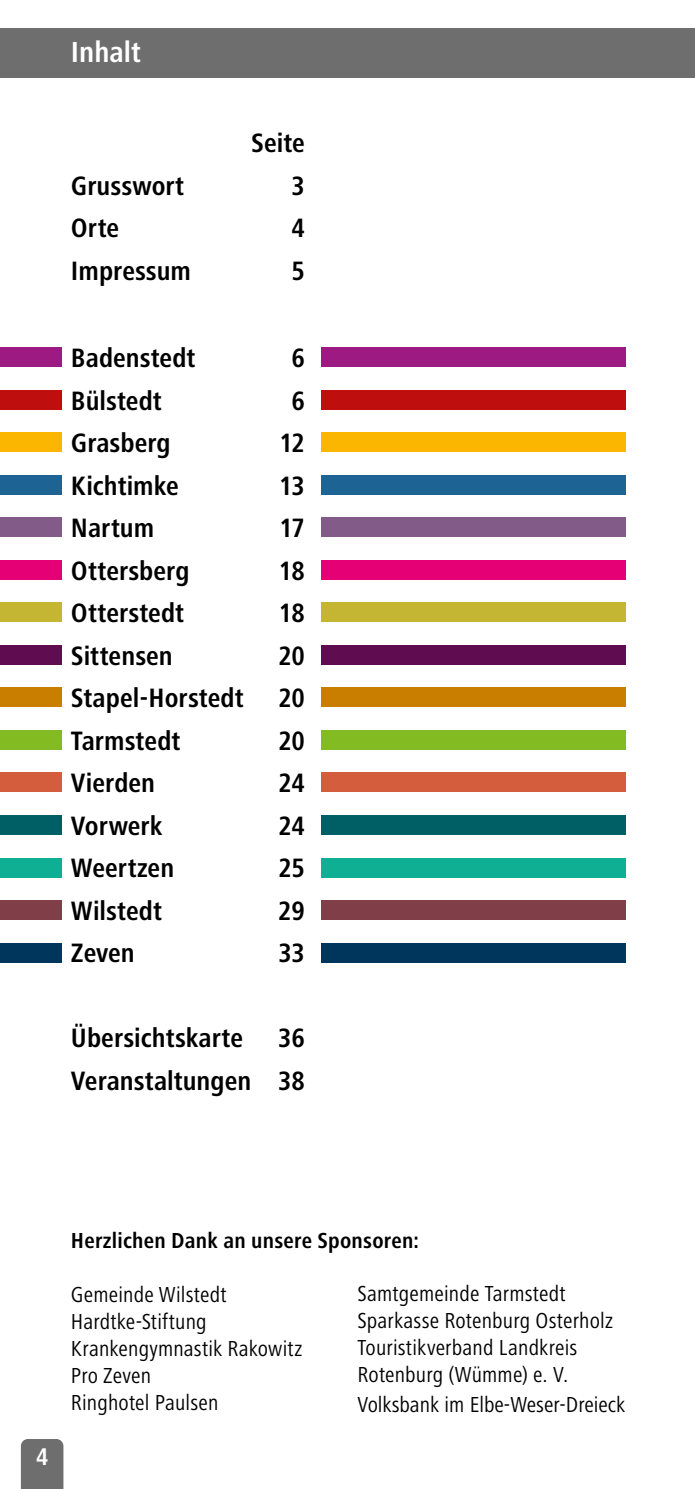
<style>
.page{position:relative;width:695px;height:1489px;background:#fff}
.page>*{position:absolute;margin:0;border:0;box-sizing:border-box;transform-origin:0 0}
.t1{font:700 condensed 30px "Frutiger Next LT";color:#fff}
.t2{font:700 condensed 27.5px/42.5px "Frutiger Next LT";color:#000;text-align:right}
.t3{font:700 condensed 25px "Frutiger Next LT";color:#fff}
.t4{font:condensed 22.5px/27px "Frutiger Next LT";letter-spacing:.005em;color:#000}
.t5{font:700 condensed 22.5px "Frutiger Next LT";letter-spacing:.01em;color:#000}
</style>
<div class="page">
<div style="left:0;top:602px;width:625px;height:20px;background:#c4b632"></div>
<div style="left:0;top:28px;width:694px;height:50px;background:#6e6e6e"></div>
<div style="left:0;top:390px;width:625px;height:19px;background:#be0e0d"></div>
<div style="left:0;top:432px;width:625px;height:19px;background:#fab600"></div>
<div style="left:0;top:517px;width:625px;height:19px;background:#835b88"></div>
<div style="left:0;top:560px;width:625px;height:19px;background:#e50075"></div>
<div style="left:0;top:815px;width:625px;height:19px;background:#005f65"></div>
<div style="left:0;top:347px;width:625px;height:19px;background:#9d1a82"></div>
<div style="left:0;top:772px;width:625px;height:20px;background:#d45d3e"></div>
<div style="left:0;top:645px;width:625px;height:19px;background:#600c51"></div>
<div style="left:0;top:687px;width:625px;height:20px;background:#ca7e00"></div>
<div style="left:0;top:857px;width:625px;height:20px;background:#0eaf93"></div>
<div style="left:0;top:730px;width:625px;height:19px;background:#82bb22"></div>
<div style="left:0;top:475px;width:625px;height:19px;background:#1d6494"></div>
<div style="left:0;top:900px;width:625px;height:19px;background:#803e49"></div>
<div style="left:0;top:943px;width:625px;height:19px;background:#00365b"></div>
<div style="left:62px;top:306px;width:259px;height:803px;background:#fff"></div>
<div style="left:21px;top:1439px;width:42px;height:49px;background:#6e6e6e"></div>
<p class="t1" style="left:71px;top:35px;width:71px">Inhalt</p>
<p class="t2" style="left:251px;top:122px;width:55px">Seite</p>
<p class="t2" style="left:71px;top:164px;width:115px">Grusswort</p>
<p class="t2" style="left:291px;top:164px;width:15px">3</p>
<p class="t2" style="left:71px;top:207px;width:50px">Orte</p>
<p class="t2" style="left:291px;top:207px;width:15px">4</p>
<p class="t2" style="left:71px;top:249px;width:122px">Impressum</p>
<p class="t2" style="left:291px;top:249px;width:15px">5</p>
<p class="t2" style="left:71px;top:337px;width:126px">Badenstedt</p>
<p class="t2" style="left:291px;top:337px;width:15px">6</p>
<p class="t2" style="left:71px;top:379px;width:92px">Bülstedt</p>
<p class="t2" style="left:291px;top:379px;width:15px">6</p>
<p class="t2" style="left:71px;top:422px;width:101px">Grasberg</p>
<p class="t2" style="left:279px;top:422px;width:27px">12</p>
<p class="t2" style="left:71px;top:464px;width:109px">Kichtimke</p>
<p class="t2" style="left:279px;top:464px;width:27px">13</p>
<p class="t2" style="left:71px;top:507px;width:85px">Nartum</p>
<p class="t2" style="left:279px;top:507px;width:27px">17</p>
<p class="t2" style="left:71px;top:549px;width:120px">Ottersberg</p>
<p class="t2" style="left:279px;top:549px;width:27px">18</p>
<p class="t2" style="left:71px;top:592px;width:115px">Otterstedt</p>
<p class="t2" style="left:279px;top:592px;width:27px">18</p>
<p class="t2" style="left:71px;top:634px;width:103px">Sittensen</p>
<p class="t2" style="left:278px;top:634px;width:28px">20</p>
<p class="t2" style="left:71px;top:676px;width:174px">Stapel-Horstedt</p>
<p class="t2" style="left:278px;top:676px;width:28px">20</p>
<p class="t2" style="left:71px;top:719px;width:111px">Tarmstedt</p>
<p class="t2" style="left:278px;top:719px;width:28px">20</p>
<p class="t2" style="left:71px;top:761px;width:86px">Vierden</p>
<p class="t2" style="left:278px;top:761px;width:28px">24</p>
<p class="t2" style="left:71px;top:804px;width:93px">Vorwerk</p>
<p class="t2" style="left:278px;top:804px;width:28px">24</p>
<p class="t2" style="left:71px;top:846px;width:105px">Weertzen</p>
<p class="t2" style="left:278px;top:846px;width:28px">25</p>
<p class="t2" style="left:71px;top:889px;width:92px">Wilstedt</p>
<p class="t2" style="left:278px;top:889px;width:28px">29</p>
<p class="t2" style="left:71px;top:931px;width:65px">Zeven</p>
<p class="t2" style="left:278px;top:931px;width:28px">33</p>
<p class="t2" style="left:71px;top:1016px;width:173px">Übersichtskarte</p>
<p class="t2" style="left:71px;top:1016px;width:235px">36<br>Veranstaltungen 38</p>
<p class="t3" style="left:36px;top:1442px;width:14px">4</p>
<p class="t5" style="left:71px;top:1227px;width:349px">Herzlichen Dank an unsere Sponsoren:</p>
<p class="t4" style="left:71px;top:1280px;width:233px">Gemeinde Wilstedt<br>Hardtke-Stiftung<br>Krankengymnastik Rakowitz<br>Pro Zeven<br>Ringhotel Paulsen</p>
<p class="t4" style="left:357px;top:1280px;width:257px">Samtgemeinde Tarmstedt<br>Sparkasse Rotenburg Osterholz<br>Touristikverband Landkreis<br>Rotenburg (Wümme) e. V.</p>
<p class="t4" style="left:357px;top:1390px;width:269px">Volksbank im Elbe-Weser-Dreieck</p>
</div>
